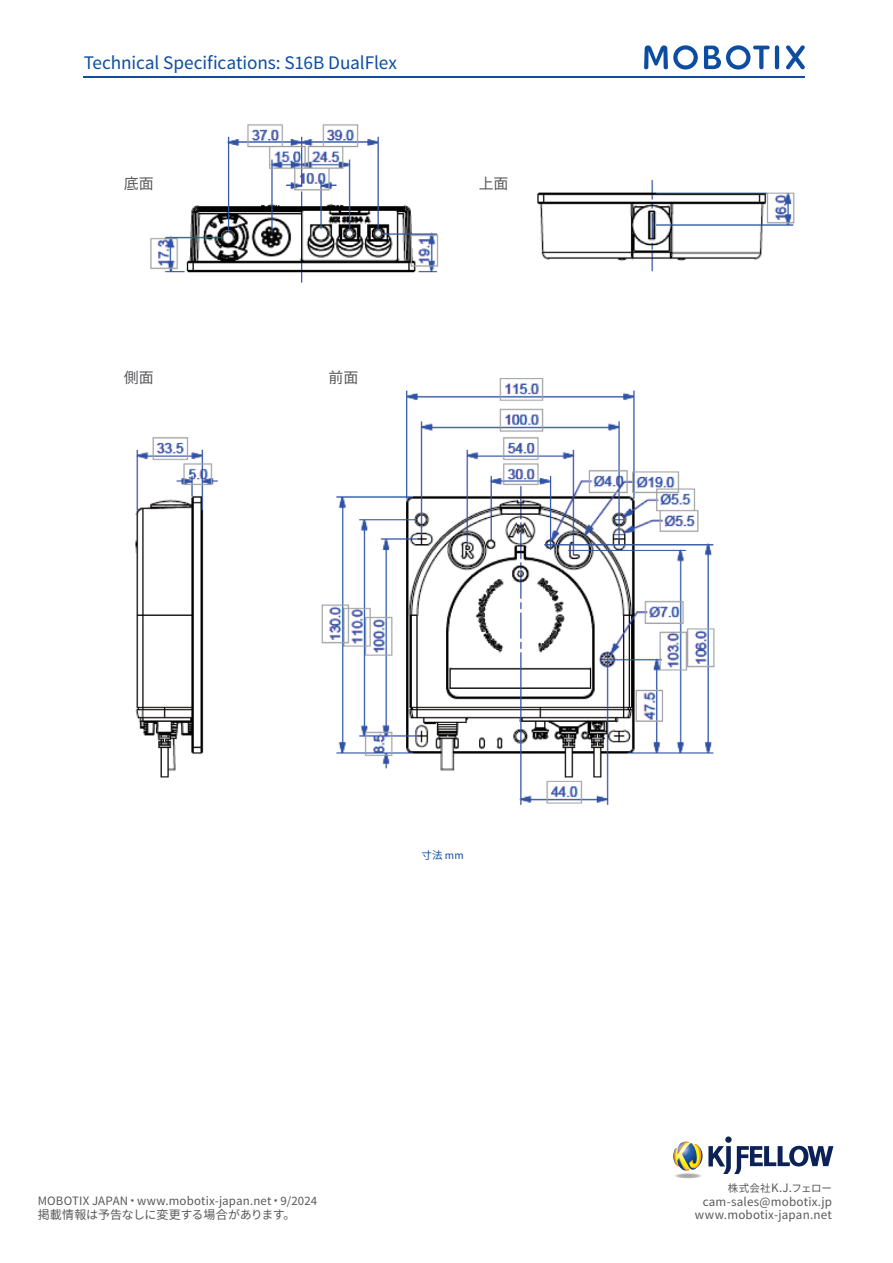
<style>
.page{position:relative;width:893px;height:1263px;background:#fff}
.page>*{position:absolute;margin:0;border:0;box-sizing:border-box;transform-origin:0 0}
.t1{font:19.2px "Source Sans Pro";letter-spacing:-.005em;color:#0d4da1}
.t2{font:15px "Noto Sans CJ Kjp";letter-spacing:.005em;color:#57585a}
.t3{font:12.9px "Source Sans Pro";letter-spacing:.01em;color:#57585a}
.t4{font:12px "Noto Sans CJ Kjp";letter-spacing:-.015em;color:#57585a}
.t5{font:11.7px/13.5px "Noto Sans CJ Kjp";letter-spacing:.02em;color:#57585a;text-align:right}
.t6{font:10.5px "Noto Sans CJ Kjp";letter-spacing:.005em;color:#57585a}
.t7{font:10.5px "Noto Sans CJ Kjp";color:#0d4da1}
.s1{font-family:"Source Sans Pro";font-size:11.25px}
.s2{font-family:"Noto Sans CJ Kjp";font-size:12px}
.s3{font-size:11.7px}
</style>
<div class="page">
<img style="left:135px;top:124px;width:660px;height:682px">
<hr style="left:83px;top:76px;width:721px;height:2px;background:#0d4da1">
<hr style="left:775px;top:45px;width:4px;height:24px;background:#0d4da1;border-radius:2px">
<svg style="left:786px;top:45px;width:19px;height:24px"></svg>
<svg style="left:644px;top:45px;width:54px;height:25px"></svg>
<svg style="left:704px;top:45px;width:66px;height:25px"></svg>
<svg style="left:708px;top:1146px;width:125px;height:28px"></svg>
<svg style="left:725px;top:1136px;width:7px;height:7px"></svg>
<svg style="left:673px;top:1141px;width:29px;height:30px"></svg>
<svg style="left:675px;top:1173px;width:26px;height:5px"></svg>
<h1 class="t1" style="left:84px;top:51px;width:315px">Technical Specifications: S16B DualFlex</h1>
<p class="t2" style="left:124px;top:175px;width:32px">底面</p>
<p class="t2" style="left:124px;top:369px;width:32px">側面</p>
<p class="t2" style="left:329px;top:369px;width:32px">前面</p>
<p class="t2" style="left:479px;top:175px;width:31px">上面</p>
<p class="t7" style="left:421px;top:849px;width:44px">寸法 <span class="s1">mm</span></p>
<p class="t3" style="left:38px;top:1192px;width:281px">MOBOTIX JAPAN<span class="s2">・</span>www.mobotix-japan.net<span class="s2">・</span>9/2024</p>
<p class="t4" style="left:38px;top:1208px;width:259px">掲載情報は予告なしに変更する場合があります。</p>
<p class="t6" style="left:728px;top:1182px;width:106px">株式会社<span class="s3">K.J.</span>フェロー</p>
<p class="t5" style="left:695px;top:1195px;width:138px">cam-sales@mobotix.jp www.mobotix-japan.net</p>
</div>
